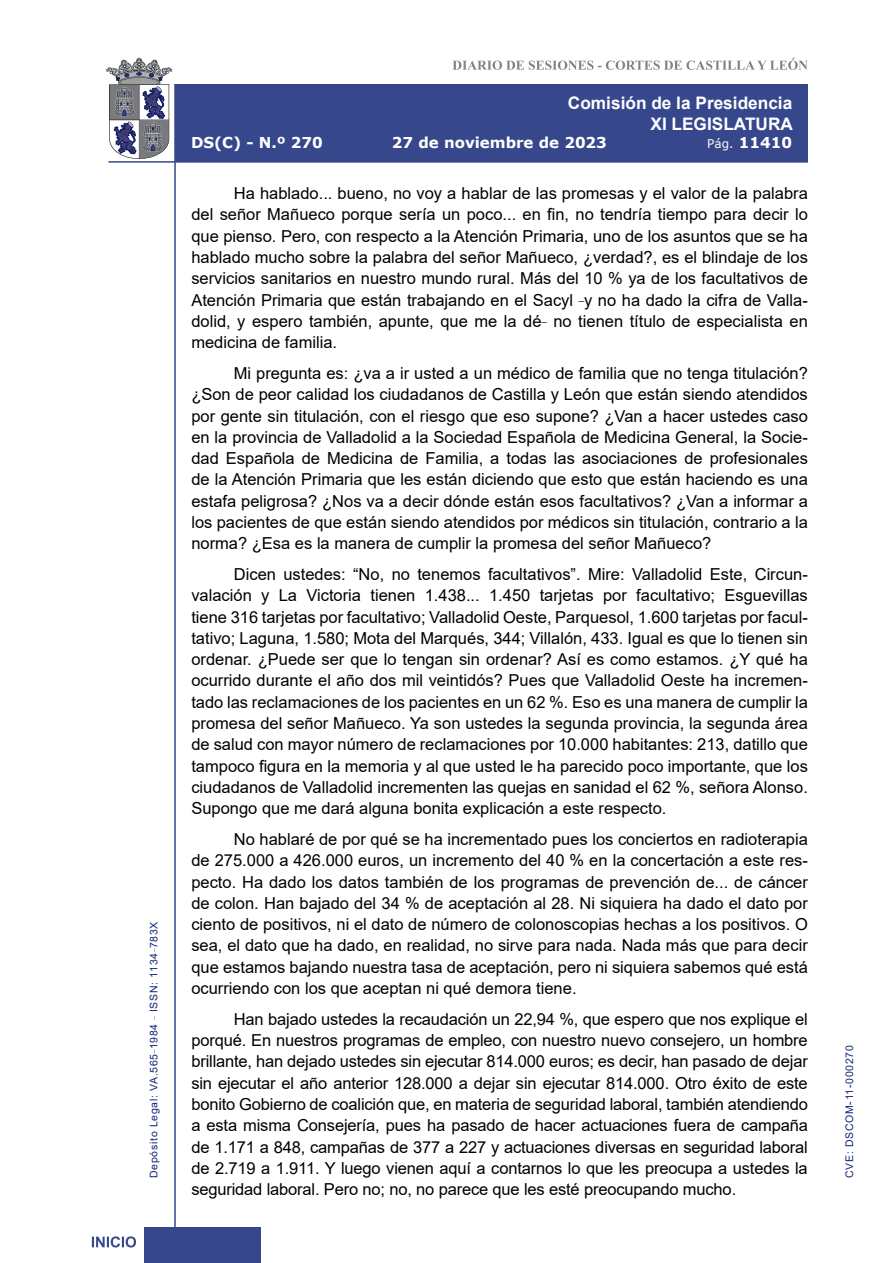
<style>
.page{position:relative;width:893px;height:1263px;background:#fff}
.page>*{position:absolute;margin:0;border:0;box-sizing:border-box;transform-origin:0 0}
.t1{font:700 17.25px/20.7px "Arial";color:#fff;text-align:right}
.t2{font:16.5px/21.3px "Arial";color:#000;text-align:justify}
.t3{font:700 15px "Verdana";color:#fff}
.t4{font:10.5px "Arial";letter-spacing:.065em;color:#122678}
.s1{font-weight:400;font-size:12px}
</style>
<div class="page">
<svg style="left:452px;top:58px;width:356px;height:12px"></svg>
<hr style="left:174px;top:84px;width:2px;height:1179px;background:#36478c">
<div style="left:144px;top:1227px;width:117px;height:36px;background:#36478c"></div>
<div style="left:175px;top:84px;width:633px;height:78px;background:#36478c"></div>
<hr style="left:108px;top:161px;width:700px;height:2px;background:#36478c">
<svg style="left:92px;top:1236px;width:44px;height:11px"></svg>
<svg style="left:106px;top:58px;width:66px;height:101px"></svg>
<p class="t4" style="left:146px;top:1178px;width:258px;rotate:-90deg">Depósito Legal: VA.565<sup>_</sup>1984 <sup>_</sup> ISSN: 1134<sup>_</sup>783X</p>
<p class="t1" style="left:568px;top:93px;width:226px">Comisión de la Presidencia<br>XI LEGISLATURA</p>
<p class="t3" style="left:191px;top:132px;width:133px">DS(C) - N.º 270</p>
<p class="t3" style="left:392px;top:132px;width:216px">27 de noviembre de 2023</p>
<p class="t3" style="left:707px;top:132px;width:86px"><span class="s1">Pág.</span> 11410</p>
<p class="t2" style="left:191px;top:183px;width:618px;text-indent:43px">Ha hablado... bueno, no voy a hablar de las promesas y el valor de la palabra del señor Mañueco porque sería un poco... en fin, no tendría tiempo para decir lo que pienso. Pero, con respecto a la Atención Primaria, uno de los asuntos que se ha hablado mucho sobre la palabra del señor Mañueco, ¿verdad?, es el blindaje de los servicios sanitarios en nuestro mundo rural. Más del 10 % ya de los facultativos de Atención Primaria que están trabajando en el Sacyl <sup>_</sup>y no ha dado la cifra de Valla&shy;dolid, y espero también, apunte, que me la dé<sup>_</sup> no tienen título de especialista en medicina de familia.</p>
<p class="t2" style="left:191px;top:362px;width:618px;text-indent:43px">Mi pregunta es: ¿va a ir usted a un médico de familia que no tenga titulación? ¿Son de peor calidad los ciudadanos de Castilla y León que están siendo atendidos por gente sin titulación, con el riesgo que eso supone? ¿Van a hacer ustedes caso en la provincia de Valladolid a la Sociedad Española de Medicina General, la Socie&shy;dad Española de Medicina de Familia, a todas las asociaciones de profesionales de la Atención Primaria que les están diciendo que esto que están haciendo es una estafa peligrosa? ¿Nos va a decir dónde están esos facultativos? ¿Van a informar a los pacientes de que están siendo atendidos por médicos sin titulación, contrario a la norma? ¿Esa es la manera de cumplir la promesa del señor Mañueco?</p>
<p class="t2" style="left:191px;top:563px;width:618px;text-indent:43px">Dicen ustedes: “No, no tenemos facultativos”. Mire: Valladolid Este, Circun&shy;valación y La Victoria tienen 1.438... 1.450 tarjetas por facultativo; Esguevillas tiene 316 tarjetas por facultativo; Valladolid Oeste, Parquesol, 1.600 tarjetas por facul&shy;tativo; Laguna, 1.580; Mota del Marqués, 344; Villalón, 433. Igual es que lo tienen sin ordenar. ¿Puede ser que lo tengan sin ordenar? Así es como estamos. ¿Y qué ha ocurrido durante el año dos mil veintidós? Pues que Valladolid Oeste ha incremen&shy;tado las reclamaciones de los pacientes en un 62 %. Eso es una manera de cumplir la promesa del señor Mañueco. Ya son ustedes la segunda provincia, la segunda área de salud con mayor número de reclamaciones por 10.000 habitantes: 213, datillo que tampoco figura en la memoria y al que usted le ha parecido poco importante, que los ciudadanos de Valladolid incrementen las quejas en sanidad el 62 %, señora Alonso.<br>Supongo que me dará alguna bonita explicación a este respecto.</p>
<p class="t2" style="left:191px;top:828px;width:618px;text-indent:43px">No hablaré de por qué se ha incrementado pues los conciertos en radioterapia de 275.000 a 426.000 euros, un incremento del 40 % en la concertación a este res&shy;pecto. Ha dado los datos también de los programas de prevención de... de cáncer de colon. Han bajado del 34 % de aceptación al 28. Ni siquiera ha dado el dato por ciento de positivos, ni el dato de número de colonoscopias hechas a los positivos. O sea, el dato que ha dado, en realidad, no sirve para nada. Nada más que para decir que estamos bajando nuestra tasa de aceptación, pero ni siquiera sabemos qué está ocurriendo con los que aceptan ni qué demora tiene.</p>
<p class="t2" style="left:191px;top:1008px;width:618px;text-indent:43px">Han bajado ustedes la recaudación un 22,94 %, que espero que nos explique el porqué. En nuestros programas de empleo, con nuestro nuevo consejero, un hombre brillante, han dejado ustedes sin ejecutar 814.000 euros; es decir, han pasado de dejar sin ejecutar el año anterior 128.000 a dejar sin ejecutar 814.000. Otro éxito de este bonito Gobierno de coalición que, en materia de seguridad laboral, también atendiendo a esta misma Consejería, pues ha pasado de hacer actuaciones fuera de campaña de 1.171 a 848, campañas de 377 a 227 y actuaciones diversas en seguridad laboral de 2.719 a 1.911. Y luego vienen aquí a contarnos lo que les preocupa a ustedes la seguridad laboral. Pero no; no, no parece que les esté preocupando mucho.</p>
<p class="t4" style="left:842px;top:1178px;width:134px;rotate:-90deg">CVE: DSCOM-11-000270</p>
</div>
